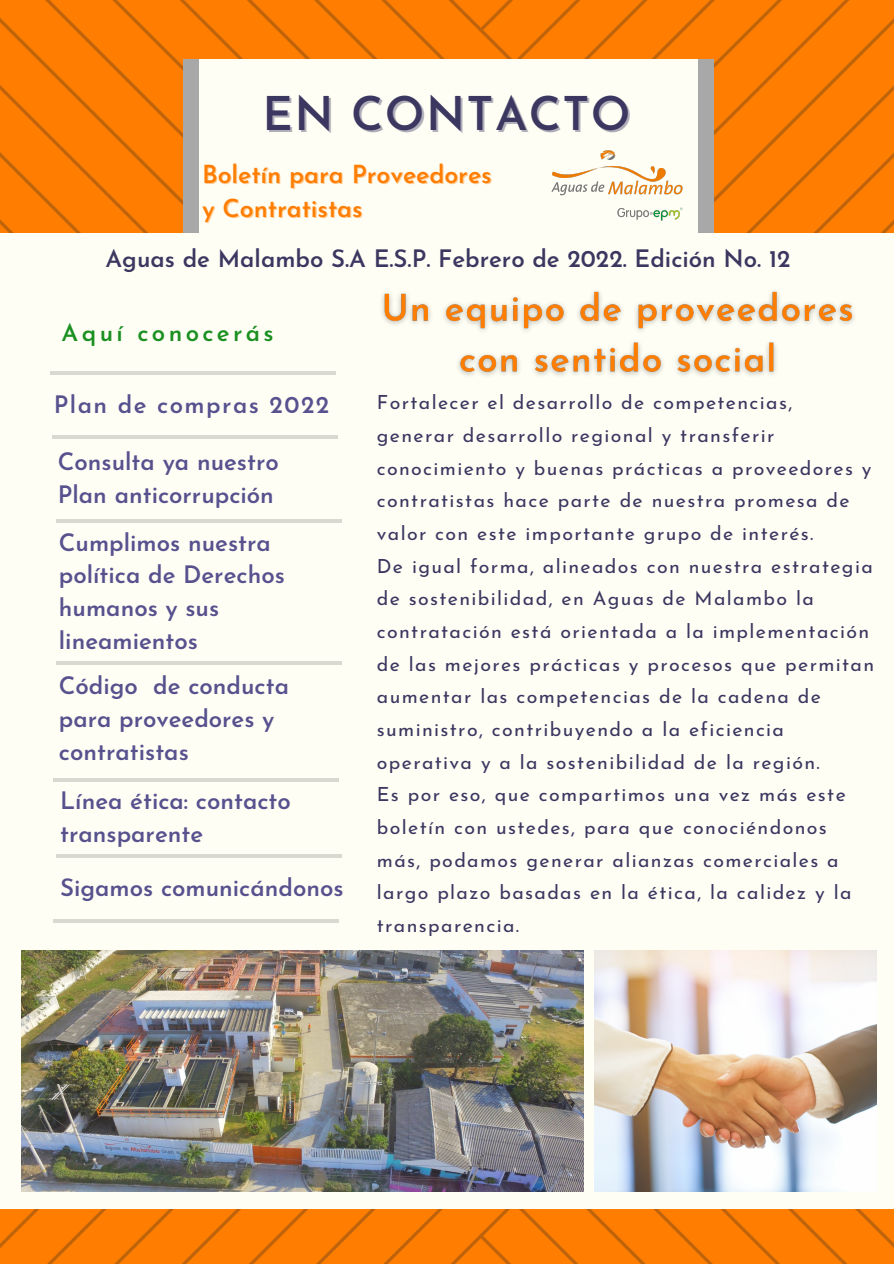
<style>
.page{position:relative;width:894px;height:1264px;background:#fff}
.page>*{position:absolute;margin:0;border:0;box-sizing:border-box;transform-origin:0 0}
.t1{font:600 46.35px "Josefin Sans";letter-spacing:.03em;color:#3b3760}
.t2{font:600 24.9px "Josefin Sans";color:#ff7d00}
.t3{font:600 24px/32.7px "Josefin Sans";color:#57518e}
.t4{font:600 24px "Josefin Sans";color:#3b3760}
.t5{font:600 24px "Josefin Sans";letter-spacing:.06em;color:#57518e}
.t6{font:600 24px "Josefin Sans";letter-spacing:.14em;color:#1a9020}
.t7{font:19.5px/32.7px "Josefin Sans";letter-spacing:.07em;color:#3b3760}
</style>
<div class="page">
<img style="left:0;top:0;width:893px;height:1263px">
<div style="left:189px;top:60px;width:518px;height:173px;background:#fffef5"></div>
<div style="left:183px;top:60px;width:16px;height:173px;background:#a8a8a8"></div>
<div style="left:698px;top:60px;width:15px;height:173px;background:#a8a8a8"></div>
<div style="left:0;top:233px;width:893px;height:975px;background:#fffef5"></div>
<hr style="left:57px;top:519px;width:285px;height:3px;background:#000">
<hr style="left:54px;top:778px;width:285px;height:4px;background:#dad9d1">
<hr style="left:50px;top:371px;width:285px;height:3px;background:#000">
<hr style="left:57px;top:854px;width:285px;height:3px;background:#000">
<img style="left:21px;top:950px;width:562px;height:241px">
<img style="left:594px;top:950px;width:282px;height:241px">
<img style="left:551px;top:109px;width:164px;height:124px">
<svg style="left:54px;top:919px;width:285px;height:3px"></svg>
<img style="left:382px;top:291px;width:472px;height:85px">
<hr style="left:53px;top:435px;width:285px;height:4px;background:#dad9d1">
<hr style="left:57px;top:661px;width:285px;height:4px;background:#dad9d1">
<p class="t1" style="left:262px;top:95px;width:369px">EN CONTACTO</p>
<p class="t2" style="left:202px;top:164px;width:291px">Boletín para Proveedores</p>
<p class="t2" style="left:202px;top:198px;width:162px">y Contratistas</p>
<p class="t4" style="left:105px;top:249px;width:686px">Aguas de Malambo S.A E.S.P. Febrero de 2022. Edición No. 12</p>
<p class="t6" style="left:62px;top:323px;width:213px">Aquí conocerás</p>
<p class="t5" style="left:54px;top:395px;width:277px">Plan de compras 2022</p>
<p class="t3" style="left:58px;top:448px;width:222px">Consulta ya nuestro<br>Plan anticorrupción</p>
<p class="t3" style="left:59px;top:528px;width:227px">Cumplimos nuestra política de Derechos humanos y sus lineamientos</p>
<p class="t3" style="left:59px;top:672px;width:231px">Código de conducta para proveedores y contratistas</p>
<p class="t3" style="left:60px;top:786px;width:232px">Línea ética: contacto transparente</p>
<p class="t3" style="left:60px;top:873px;width:285px">Sigamos comunicándonos</p>
<p class="t7" style="left:377px;top:388px;width:496px">Fortalecer el desarrollo de competencias, generar desarrollo regional y transferir conocimiento y buenas prácticas a proveedores y contratistas hace parte de nuestra promesa de valor con este importante grupo de interés.</p>
<p class="t7" style="left:377px;top:551px;width:498px">De igual forma, alineados con nuestra estrategia de sostenibilidad, en Aguas de Malambo la contratación está orientada a la implementación de las mejores prácticas y procesos que permitan aumentar las competencias de la cadena de suministro, contribuyendo a la eficiencia operativa y a la sostenibilidad de la región.</p>
<p class="t7" style="left:377px;top:780px;width:476px">Es por eso, que compartimos una vez más este boletín con ustedes, para que conociéndonos más, podamos generar alianzas comerciales a largo plazo basadas en la ética, la calidez y la transparencia.</p>
</div>
